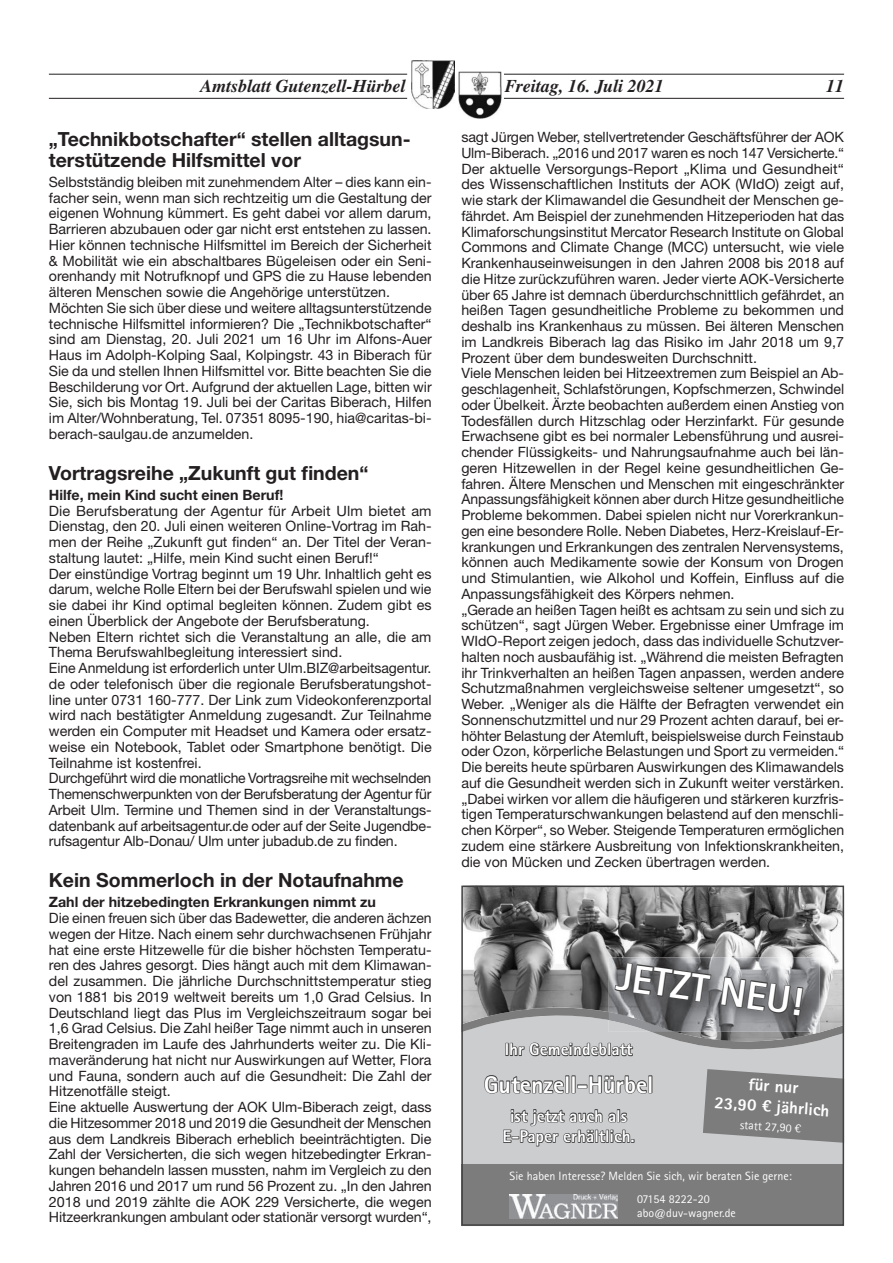
<style>
.page{position:relative;width:893px;height:1263px;background:#fff}
.page>*{position:absolute;margin:0;border:0;box-sizing:border-box;transform-origin:0 0}
.t1{font:800 39.45px "Rotis Sans Serif Std";color:#fff}
.t2{font:800 24px "Rotis Sans Serif Std";color:#fff}
.t3{font:700 19.5px/21px "Helvetica Neue LT Std";color:#231f20}
.t4{font:italic 700 18px "Times LT Std";color:#231f20}
.t5{font:800 17.1px/20.5px "Rotis Sans Serif Std";color:#fff;text-align:center}
.t6{font:14.25px/15.8px "Helvetica Neue LT Std";color:#231f20}
.t7{font:700 14.25px "Helvetica Neue LT Std";color:#231f20}
.t8{font:12px/23px "Rotis Sans Serif Std";color:#fff}
</style>
<div class="page">
<hr style="left:49px;top:74px;width:795px;height:1px;background:#231f20">
<hr style="left:49px;top:98px;width:795px;height:1px;background:#231f20">
<div style="left:408px;top:52px;width:50px;height:58px;background:#fff"></div>
<img style="left:411px;top:60px;width:44px;height:47px">
<svg style="left:458px;top:72px;width:46px;height:30px"></svg>
<img style="left:459px;top:72px;width:42px;height:47px">
<div style="left:464px;top:1070px;width:377px;height:94px;background:#cccdcf"></div>
<div style="left:464px;top:1062px;width:377px;height:8px;background:#cccdcf"></div>
<svg style="left:464px;top:1041px;width:377px;height:21px;background:#c0c1c3"></svg>
<img style="left:464px;top:888px;width:377px;height:153px">
<img style="left:609px;top:957px;width:210px;height:75px">
<svg style="left:614px;top:962px;width:98px;height:41px;background:#5e5e60"></svg>
<svg style="left:719px;top:975px;width:85px;height:42px;background:#727376"></svg>
<svg style="left:703px;top:1069px;width:138px;height:74px;background:#878888"></svg>
<div style="left:461px;top:1164px;width:383px;height:62px;background:#7c7c7c"></div>
<img style="left:509px;top:1195px;width:109px;height:23px">
<div style="left:461px;top:885px;width:383px;height:341px;border:2px solid #424242"></div>
<div style="left:505px;top:1043px;width:4px;height:13px;border:2px solid #424242"></div>
<svg style="left:509px;top:1041px;width:125px;height:22px;background:#9d9d9f"></svg>
<svg style="left:483px;top:1074px;width:82px;height:20px;background:#969698"></svg>
<div style="left:565px;top:1075px;width:4px;height:18px;border:2px solid #424242"></div>
<div style="left:571px;top:1075px;width:5px;height:18px;border:2px solid #424242"></div>
<div style="left:577px;top:1084px;width:10px;height:4px;border:2px solid #424242"></div>
<svg style="left:588px;top:1074px;width:60px;height:20px"></svg>
<div style="left:648px;top:1075px;width:4px;height:18px;border:2px solid #424242"></div>
<svg style="left:502px;top:1108px;width:133px;height:39px;background:#9c9c9e"></svg>
<p class="t4" style="left:200px;top:75px;width:207px">Amtsblatt Gutenzell-Hürbel</p>
<p class="t4" style="left:505px;top:75px;width:160px">Freitag, 16. Juli 2021</p>
<p class="t4" style="left:826px;top:75px;width:19px">11</p>
<h3 class="t3" style="left:49px;top:128px;width:363px">„Technikbotschafter“ stellen alltagsun&shy;terstützende Hilfsmittel vor</h3>
<p class="t6" style="left:49px;top:174px;width:384px">Selbstständig bleiben mit zunehmendem Alter – dies kann ein&shy;facher sein, wenn man sich rechtzeitig um die Gestaltung der eigenen Wohnung kümmert. Es geht dabei vor allem darum, Barrieren abzubauen oder gar nicht erst entstehen zu lassen.<br>Hier können technische Hilfsmittel im Bereich der Sicherheit &amp; Mobilität wie ein abschaltbares Bügeleisen oder ein Seni&shy;orenhandy mit Notrufknopf und GPS die zu Hause lebenden älteren Menschen sowie die Angehörige unterstützen.<br>Möchten Sie sich über diese und weitere alltagsunterstützende technische Hilfsmittel informieren? Die „Technikbotschafter“ sind am Dienstag, 20. Juli 2021 um 16 Uhr im Alfons-Auer Haus im Adolph-Kolping Saal, Kolpingstr. 43 in Biberach für Sie da und stellen Ihnen Hilfsmittel vor. Bitte beachten Sie die Beschilderung vor Ort. Aufgrund der aktuellen Lage, bitten wir Sie, sich bis Montag 19. Juli bei der Caritas Biberach, Hilfen im Alter/Wohnberatung, Tel. 07351 8095-190, hia@caritas-bi&shy;berach-saulgau.de anzumelden.</p>
<h3 class="t3" style="left:49px;top:462px;width:321px">Vortragsreihe „Zukunft gut finden“</h3>
<p class="t7" style="left:49px;top:486px;width:236px">Hilfe, mein Kind sucht einen Beruf!</p>
<p class="t6" style="left:49px;top:502px;width:384px">Die Berufsberatung der Agentur für Arbeit Ulm bietet am Dienstag, den 20. Juli einen weiteren Online-Vortrag im Rah&shy;men der Reihe „Zukunft gut finden“ an. Der Titel der Veran&shy;staltung lautet: „Hilfe, mein Kind sucht einen Beruf!“<br>Der einstündige Vortrag beginnt um 19 Uhr. Inhaltlich geht es darum, welche Rolle Eltern bei der Berufswahl spielen und wie sie dabei ihr Kind optimal begleiten können. Zudem gibt es einen Überblick der Angebote der Berufsberatung.<br>Neben Eltern richtet sich die Veranstaltung an alle, die am Thema Berufswahlbegleitung interessiert sind.<br>Eine Anmeldung ist erforderlich unter Ulm.BIZ@arbeitsagentur. de oder telefonisch über die regionale Berufsberatungshot&shy;line unter 0731 160-777. Der Link zum Videokonferenzportal wird nach bestätigter Anmeldung zugesandt. Zur Teilnahme werden ein Computer mit Headset und Kamera oder ersatz&shy;weise ein Notebook, Tablet oder Smartphone benötigt. Die Teilnahme ist kostenfrei.<br>Durchgeführt wird die monatliche Vortragsreihe mit wechselnden Themenschwerpunkten von der Berufsberatung der Agentur für Arbeit Ulm. Termine und Themen sind in der Veranstaltungs&shy;datenbank auf arbeitsagentur.de oder auf der Seite Jugendbe&shy;rufsagentur Alb-Donau/ Ulm unter jubadub.de zu finden.</p>
<h3 class="t3" style="left:49px;top:869px;width:356px">Kein Sommerloch in der Notaufnahme</h3>
<p class="t7" style="left:49px;top:893px;width:328px">Zahl der hitzebedingten Erkrankungen nimmt zu</p>
<p class="t6" style="left:49px;top:910px;width:384px">Die einen freuen sich über das Badewetter, die anderen ächzen wegen der Hitze. Nach einem sehr durchwachsenen Frühjahr hat eine erste Hitzewelle für die bisher höchsten Temperatu&shy;ren des Jahres gesorgt. Dies hängt auch mit dem Klimawan&shy;del zusammen. Die jährliche Durchschnittstemperatur stieg von 1881 bis 2019 weltweit bereits um 1,0 Grad Celsius. In Deutschland liegt das Plus im Vergleichszeitraum sogar bei 1,6 Grad Celsius. Die Zahl heißer Tage nimmt auch in unseren Breitengraden im Laufe des Jahrhunderts weiter zu. Die Kli&shy;maveränderung hat nicht nur Auswirkungen auf Wetter, Flora und Fauna, sondern auch auf die Gesundheit: Die Zahl der Hitzenotfälle steigt.<br>Eine aktuelle Auswertung der AOK Ulm-Biberach zeigt, dass die Hitzesommer 2018 und 2019 die Gesundheit der Menschen aus dem Landkreis Biberach erheblich beeinträchtigten. Die Zahl der Versicherten, die sich wegen hitzebedingter Erkran&shy;kungen behandeln lassen mussten, nahm im Vergleich zu den Jahren 2016 und 2017 um rund 56 Prozent zu. „In den Jahren 2018 und 2019 zählte die AOK 229 Versicherte, die wegen Hitzeerkrankungen ambulant oder stationär versorgt wurden“,</p>
<p class="t6" style="left:461px;top:129px;width:384px">sagt Jürgen Weber, stellvertretender Geschäftsführer der AOK Ulm-Biberach. „2016 und 2017 waren es noch 147 Versicherte.“ Der aktuelle Versorgungs-Report „Klima und Gesundheit“ des Wissenschaftlichen Instituts der AOK (WIdO) zeigt auf, wie stark der Klimawandel die Gesundheit der Menschen ge&shy;fährdet. Am Beispiel der zunehmenden Hitzeperioden hat das Klimaforschungsinstitut Mercator Research Institute on Global Commons and Climate Change (MCC) untersucht, wie viele Krankenhauseinweisungen in den Jahren 2008 bis 2018 auf die Hitze zurückzuführen waren. Jeder vierte AOK-Versicherte über 65 Jahre ist demnach überdurchschnittlich gefährdet, an heißen Tagen gesundheitliche Probleme zu bekommen und deshalb ins Krankenhaus zu müssen. Bei älteren Menschen im Landkreis Biberach lag das Risiko im Jahr 2018 um 9,7<br>Prozent über dem bundesweiten Durchschnitt.<br>Viele Menschen leiden bei Hitzeextremen zum Beispiel an Ab&shy;geschlagenheit, Schlafstörungen, Kopfschmerzen, Schwindel oder Übelkeit. Ärzte beobachten außerdem einen Anstieg von Todesfällen durch Hitzschlag oder Herzinfarkt. Für gesunde Erwachsene gibt es bei normaler Lebensführung und ausrei&shy;chender Flüssigkeits- und Nahrungsaufnahme auch bei län&shy;geren Hitzewellen in der Regel keine gesundheitlichen Ge&shy;fahren. Ältere Menschen und Menschen mit eingeschränkter Anpassungsfähigkeit können aber durch Hitze gesundheitliche Probleme bekommen. Dabei spielen nicht nur Vorerkrankun&shy;gen eine besondere Rolle. Neben Diabetes, Herz-Kreislauf-Er&shy;krankungen und Erkrankungen des zentralen Nervensystems, können auch Medikamente sowie der Konsum von Drogen und Stimulantien, wie Alkohol und Koffein, Einfluss auf die Anpassungsfähigkeit des Körpers nehmen.<br>„Gerade an heißen Tagen heißt es achtsam zu sein und sich zu schützen“, sagt Jürgen Weber. Ergebnisse einer Umfrage im WIdO-Report zeigen jedoch, dass das individuelle Schutzver&shy;halten noch ausbaufähig ist. „Während die meisten Befragten ihr Trinkverhalten an heißen Tagen anpassen, werden andere Schutzmaßnahmen vergleichsweise seltener umgesetzt“, so Weber. „Weniger als die Hälfte der Befragten verwendet ein Sonnenschutzmittel und nur 29 Prozent achten darauf, bei er&shy;höhter Belastung der Atemluft, beispielsweise durch Feinstaub oder Ozon, körperliche Belastungen und Sport zu vermeiden.“ Die bereits heute spürbaren Auswirkungen des Klimawandels auf die Gesundheit werden sich in Zukunft weiter verstärken. „Dabei wirken vor allem die häufigeren und stärkeren kurzfris&shy;tigen Temperaturschwankungen belastend auf den menschli&shy;chen Körper“, so Weber. Steigende Temperaturen ermöglichen zudem eine stärkere Ausbreitung von Infektionskrankheiten, die von Mücken und Zecken übertragen werden.</p>
<h1 class="t1" style="left:621px;top:951px;width:189px;rotate:8deg">JETZT NEU!</h1>
<p class="t5" style="left:505px;top:1039px;width:129px">Ihr Gemeindeblatt</p>
<h2 class="t2" style="left:484px;top:1069px;width:171px">Gutenzell-Hürbel</h2>
<p class="t5" style="left:503px;top:1105px;width:134px">ist jetzt auch als<br>E-Paper erhältlich.</p>
<p class="t5" style="left:717px;top:1071px;width:117px;rotate:4deg">für nur<br>23,90 € jährlich</p>
<p class="t8" style="left:741px;top:1113px;width:63px;rotate:4deg">statt 27,90 €</p>
<p class="t8" style="left:637px;top:1164px;width:156px;text-indent:-128px">Sie haben Interesse? Melden Sie sich, wir beraten Sie gerne:<br>07154 8222-20</p>
<p class="t8" style="left:637px;top:1201px;width:100px">abo@duv-wagner.de</p>
</div>
